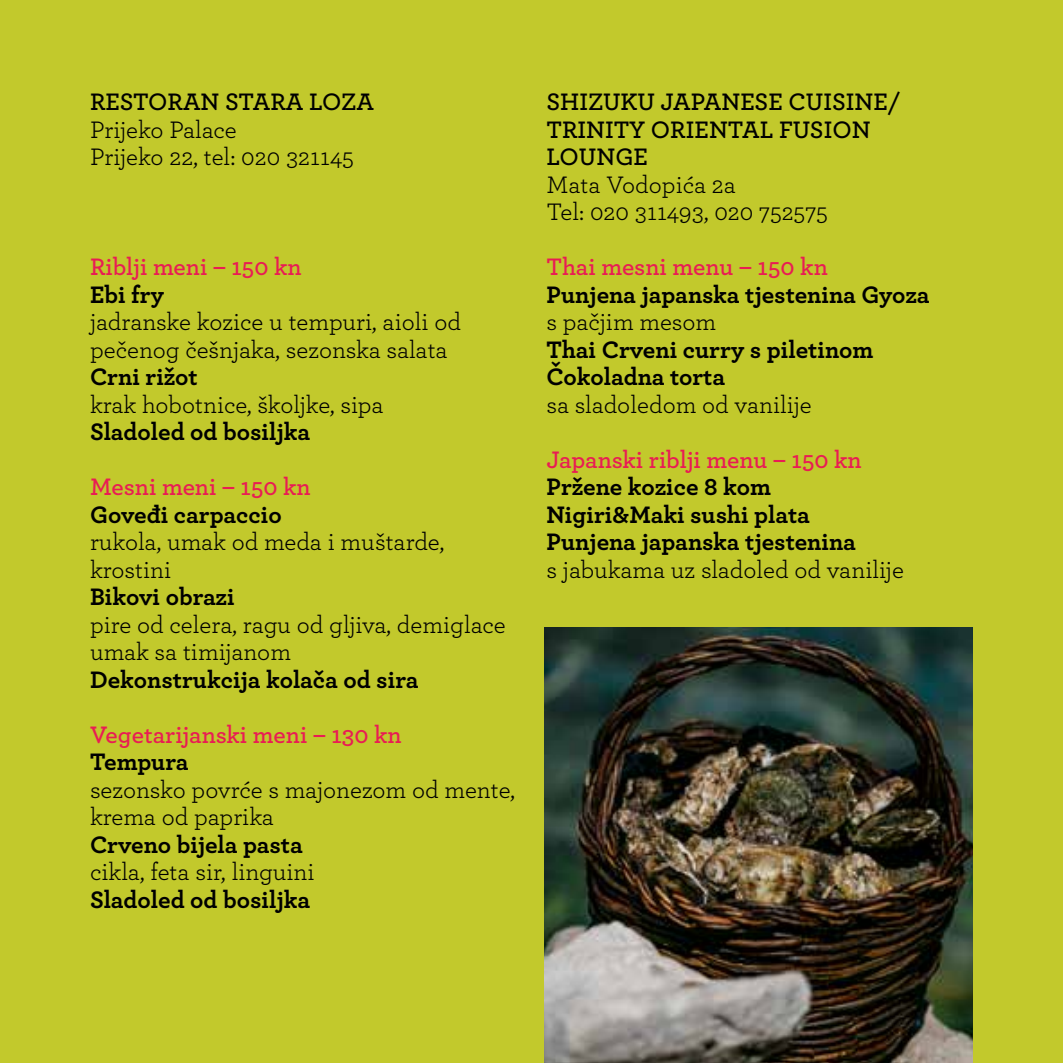
<style>
.page{position:relative;width:1063px;height:1063px;background:#c2c92c}
.page>*{position:absolute;margin:0;border:0;box-sizing:border-box;transform-origin:0 0}
.t1{font:25px/27.5px "Archer";color:#000}
.t2{font:700 25px/27.5px "Archer";color:#000}
.t3{font:600 25px "Archer";color:#e91c54}
.t4{font:600 25px/27.5px "Archer";color:#000}
</style>
<div class="page">
<img style="left:544px;top:628px;width:429px;height:435px">
<p class="t4" style="left:90px;top:87px;width:285px">RESTORAN STARA LOZA</p>
<p class="t1" style="left:90px;top:114px;width:265px">Prijeko Palace<br>Prijeko 22, tel: 020 321145</p>
<p class="t3" style="left:90px;top:248px;width:213px">Riblji meni – 150 kn</p>
<p class="t2" style="left:90px;top:279px;width:75px">Ebi fry</p>
<p class="t1" style="left:90px;top:307px;width:373px">jadranske kozice u tempuri, aioli od pečenog češnjaka, sezonska salata</p>
<p class="t2" style="left:90px;top:361px;width:109px">Crni rižot</p>
<p class="t1" style="left:90px;top:389px;width:295px">krak hobotnice, školjke, sipa</p>
<p class="t2" style="left:90px;top:416px;width:222px">Sladoled od bosiljka</p>
<p class="t3" style="left:90px;top:468px;width:222px">Mesni meni – 150 kn</p>
<p class="t2" style="left:90px;top:499px;width:193px">Goveđi carpaccio</p>
<p class="t1" style="left:90px;top:527px;width:356px">rukola, umak od meda i muštarde, krostini</p>
<p class="t2" style="left:90px;top:581px;width:146px">Bikovi obrazi</p>
<p class="t1" style="left:90px;top:609px;width:417px">pire od celera, ragu od gljiva, demiglace umak sa timijanom</p>
<p class="t2" style="left:90px;top:664px;width:330px">Dekonstrukcija kolača od sira</p>
<p class="t3" style="left:90px;top:715px;width:313px">Vegetarijanski meni – 130 kn</p>
<p class="t2" style="left:90px;top:746px;width:100px">Tempura</p>
<p class="t1" style="left:90px;top:774px;width:427px">sezonsko povrće s majonezom od mente, krema od paprika</p>
<p class="t2" style="left:90px;top:829px;width:214px">Crveno bijela pasta</p>
<p class="t1" style="left:90px;top:857px;width:226px">cikla, feta sir, linguini</p>
<p class="t2" style="left:90px;top:884px;width:222px">Sladoled od bosiljka</p>
<p class="t4" style="left:547px;top:87px;width:355px">SHIZUKU JAPANESE CUISINE/<br>TRINITY ORIENTAL FUSION<br>LOUNGE</p>
<p class="t1" style="left:547px;top:169px;width:283px">Mata Vodopića 2a<br>Tel: 020 311493, 020 752575</p>
<p class="t3" style="left:547px;top:248px;width:283px">Thai mesni menu – 150 kn</p>
<p class="t2" style="left:547px;top:279px;width:385px">Punjena japanska tjestenina Gyoza</p>
<p class="t1" style="left:547px;top:307px;width:171px">s pačjim mesom</p>
<p class="t2" style="left:547px;top:334px;width:329px">Thai Crveni curry s piletinom<br>Čokoladna torta</p>
<p class="t1" style="left:547px;top:389px;width:267px">sa sladoledom od vanilije</p>
<p class="t3" style="left:547px;top:440px;width:317px">Japanski riblji menu – 150 kn</p>
<p class="t2" style="left:547px;top:471px;width:311px">Pržene kozice 8 kom<br>Nigiri&amp;Maki sushi plata<br>Punjena japanska tjestenina</p>
<p class="t1" style="left:547px;top:554px;width:359px">s jabukama uz sladoled od vanilije</p>
</div>
